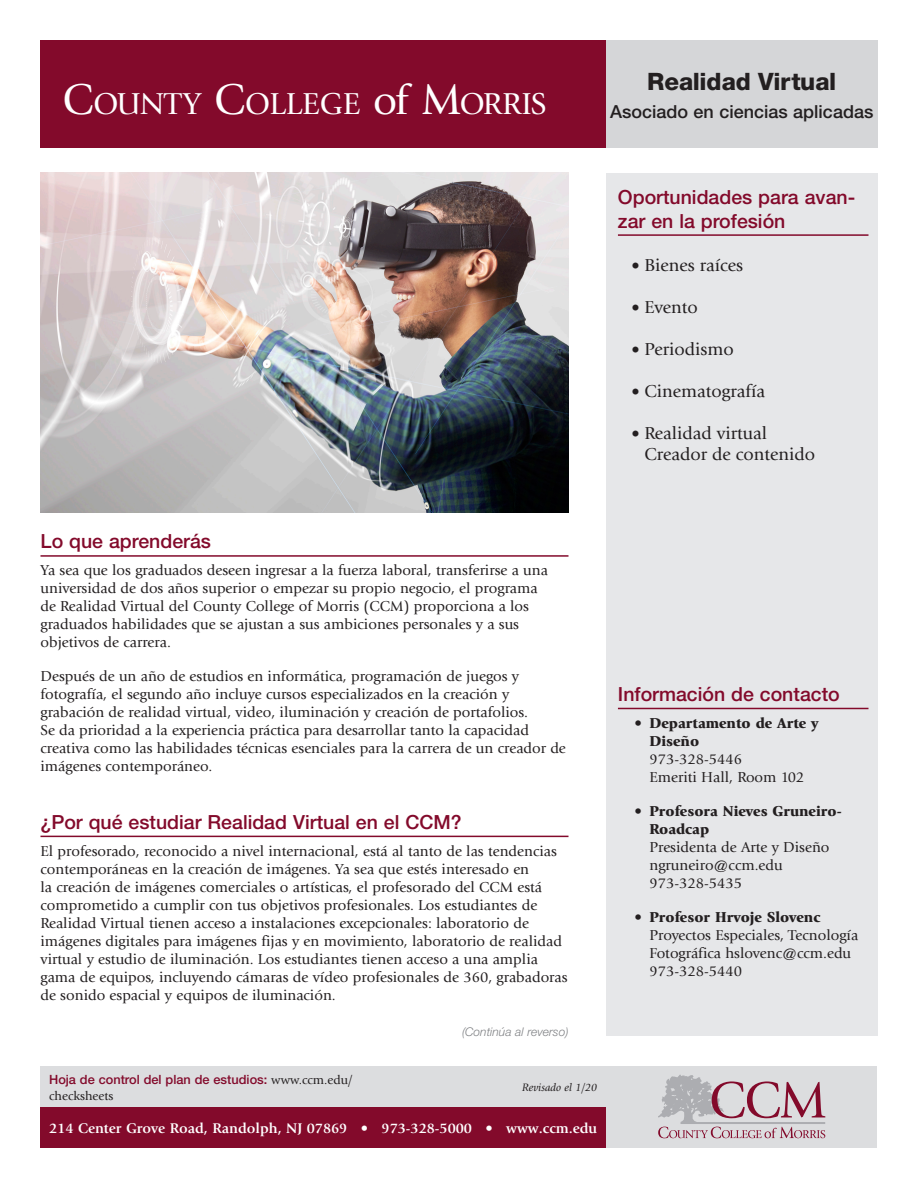
<style>
.page{position:relative;width:918px;height:1188px;background:#fff}
.page>*{position:absolute;margin:0;border:0;box-sizing:border-box;transform-origin:0 0}
.t1{font:31.5px "Giovanni";color:#fff}
.MastHeader{font:800 24px "Helvetica Neue";color:#231f20}
.Headers{font:500 19.5px/23.4px "Helvetica Neue";color:#830a2b}
.Careers{font:18px/21.6px "Giovanni";color:#231f20}
.Degree_Type{font:500 18px "Helvetica Neue";color:#231f20}
.Copy{font:15px/18px "Giovanni";color:#231f20}
.Contacts{font:15px/18px "Giovanni";color:#231f20}
.t2{font:700 14.7px "Giovanni";color:#fff}
.Continued{font:500 12.75px/15.3px "Helvetica Neue";color:#830a2b}
.Continued-2{font:italic 300 12px "Helvetica Neue";color:#808285}
.t3{font:italic 11.25px "Giovanni";color:#231f20}
.s1{font-size:45px}
.s2{font-size:42px}
.s3{font-size:16.5px}
.s4{font-family:"Giovanni";font-weight:400;color:#231f20}
.s5{font-weight:900}
</style>
<div class="page">
<div style="left:40px;top:40px;width:566px;height:108px;background:#830a2b"></div>
<hr style="left:40px;top:555px;width:528px;height:2px;background:#830a2b">
<hr style="left:40px;top:836px;width:528px;height:1px;background:#830a2b">
<img style="left:40px;top:173px;width:528px;height:340px">
<div style="left:606px;top:40px;width:272px;height:108px;background:#d5d6d8"></div>
<div style="left:606px;top:173px;width:272px;height:863px;background:#e6e7e9"></div>
<div style="left:40px;top:1066px;width:838px;height:82px;background:#dcdddf"></div>
<div style="left:40px;top:1107px;width:566px;height:41px;background:#830a2b"></div>
<svg style="left:658px;top:1075px;width:167px;height:63px"></svg>
<hr style="left:618px;top:234px;width:251px;height:2px;background:#830a2b">
<hr style="left:618px;top:708px;width:251px;height:1px;background:#830a2b">
<p class="t1" style="left:62px;top:86px;width:486px"><span class="s1">C</span>OUNTY <span class="s1">C</span>OLLEGE <span class="s2">of</span> <span class="s1">M</span>ORRIS</p>
<p class="MastHeader" style="left:647px;top:67px;width:191px">Realidad Virtual</p>
<p class="Degree_Type" style="left:610px;top:101px;width:265px">Asociado en ciencias aplicadas</p>
<p class="Headers" style="left:618px;top:185px;width:239px">Oportunidades para avan&shy;zar en la profesión</p>
<p class="Careers" style="left:631px;top:255px;width:113px"><span class="s3">•</span> Bienes raíces</p>
<p class="Careers" style="left:631px;top:297px;width:68px"><span class="s3">•</span> Evento</p>
<p class="Careers" style="left:631px;top:339px;width:104px"><span class="s3">•</span> Periodismo</p>
<p class="Careers" style="left:631px;top:380px;width:135px"><span class="s3">•</span> Cinematografía</p>
<p class="Careers" style="left:644px;top:422px;width:172px;text-indent:-13px"><span class="s3">•</span> Realidad virtual<br>Creador de contenido</p>
<p class="Headers" style="left:40px;top:530px;width:172px">Lo que aprenderás</p>
<p class="Copy" style="left:40px;top:561px;width:509px">Ya sea que los graduados deseen ingresar a la fuerza laboral, transferirse a una universidad de dos años superior o empezar su propio negocio, el programa de Realidad Virtual del County College of Morris (CCM) proporciona a los graduados habilidades que se ajustan a sus ambiciones personales y a sus objetivos de carrera.</p>
<p class="Copy" style="left:40px;top:668px;width:527px">Después de un año de estudios en informática, programación de juegos y fotografía, el segundo año incluye cursos especializados en la creación y grabación de realidad virtual, video, iluminación y creación de portafolios.<br>Se da prioridad a la experiencia práctica para desarrollar tanto la capacidad creativa como las habilidades técnicas esenciales para la carrera de un creador de imágenes contemporáneo.</p>
<p class="Headers" style="left:40px;top:810px;width:423px">¿Por qué estudiar Realidad Virtual en el CCM?</p>
<p class="Copy" style="left:40px;top:842px;width:529px">El profesorado, reconocido a nivel internacional, está al tanto de las tendencias contemporáneas en la creación de imágenes. Ya sea que estés interesado en<br>la creación de imágenes comerciales o artísticas, el profesorado del CCM está comprometido a cumplir con tus objetivos profesionales. Los estudiantes de Realidad Virtual tienen acceso a instalaciones excepcionales: laboratorio de imágenes digitales para imágenes fijas y en movimiento, laboratorio de realidad virtual y estudio de iluminación. Los estudiantes tienen acceso a una amplia gama de equipos, incluyendo cámaras de vídeo profesionales de 360, grabadoras de sonido espacial y equipos de iluminación.</p>
<p class="Continued-2" style="left:462px;top:1024px;width:108px">(Continúa al reverso)</p>
<p class="Continued" style="left:49px;top:1072px;width:305px">Hoja de control del plan de estudios: <span class="s4">www.ccm.edu/ checksheets</span></p>
<p class="t3" style="left:522px;top:1081px;width:77px">Revisado el 1/20</p>
<p class="t2" style="left:49px;top:1120px;width:550px">214 Center Grove Road, Randolph, NJ 07869 • 973-328-5000 • www.ccm.edu</p>
<p class="Headers" style="left:618px;top:682px;width:223px">Información de contacto</p>
<p class="Contacts" style="left:649px;top:714px;width:171px;text-indent:-15px"><span class="s5">• Departamento de Arte y<br>Diseño<br></span>973-328-5446<br>Emeriti Hall, Room 102</p>
<p class="Contacts" style="left:649px;top:802px;width:194px;text-indent:-15px"><span class="s5">• Profesora Nieves Gruneiro-<br>Roadcap<br></span>Presidenta de Arte y Diseño ngruneiro@ccm.edu<br>973-328-5435</p>
<p class="Contacts" style="left:649px;top:908px;width:210px;text-indent:-15px"><span class="s5">• Profesor Hrvoje Slovenc<br></span>Proyectos Especiales, Tecnología<br>Fotográfica hslovenc@ccm.edu<br>973-328-5440</p>
</div>
